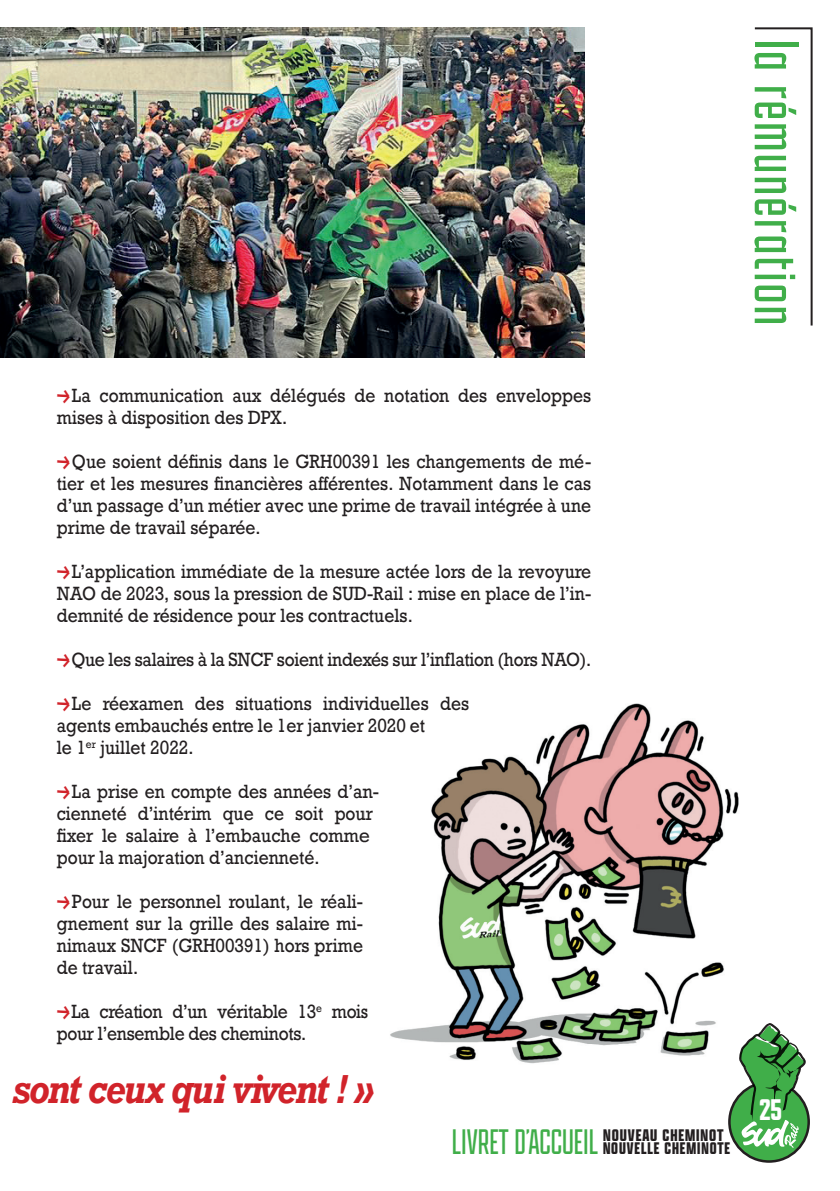
<style>
.page{position:relative;width:840px;height:1191px;background:#fff}
.page>*{position:absolute;margin:0;border:0;box-sizing:border-box;transform-origin:0 0}
.t1{font:200 66px "Apotek Comp";letter-spacing:.03em;color:#40ae49}
.t2{font:200 38px "Apotek Comp";color:#40ae49}
.t3{font:italic 700 38px "Rockwell";letter-spacing:-.05em;color:#d1232a;scale:.9 1}
.t4{font:600 32px "Apotek Comp";color:#fff}
.t5{font:18px/22px "Rockwell";color:#231f20;scale:.9 1}
.t6{font:18px/22px "Rockwell";letter-spacing:-.02em;color:#231f20;scale:.9 1}
.t7{font:700 18px "Apotek Comp";letter-spacing:.05em;color:#231f20}
.s1{font-family:"Solidaire Boum";color:#d1232a}
</style>
<div class="page">
<svg style="left:729px;top:1082px;width:79px;height:79px"></svg>
<div style="left:727px;top:1081px;width:82px;height:81px;border:3px solid #231f20;border-radius:50%"></div>
<svg style="left:738px;top:1026px;width:68px;height:121px"></svg>
<img style="left:0;top:27px;width:584px;height:330px">
<svg style="left:754px;top:27px;width:59px;height:299px"></svg>
<img style="left:390px;top:703px;width:385px;height:395px">
<h1 class="t1" style="left:815px;top:40px;width:287px;rotate:90deg">la rémunération</h1>
<p class="t5" style="left:57px;top:385px;width:595px"><span class="s1">→</span>La communication aux délégués de notation des enveloppes mises à disposition des DPX.</p>
<p class="t5" style="left:57px;top:451px;width:595px;text-align:justify"><span class="s1">→</span>Que soient définis dans le GRH00391 les changements de mé&shy;tier et les mesures financières afférentes. Notamment dans le cas d’un passage d’un métier avec une prime de travail intégrée à une prime de travail séparée.</p>
<p class="t5" style="left:57px;top:561px;width:595px;text-align:justify"><span class="s1">→</span>L’application immédiate de la mesure actée lors de la revoyure NAO de 2023, sous la pression de SUD-Rail : mise en place de l’in&shy;demnité de résidence pour les contractuels.</p>
<p class="t6" style="left:57px;top:649px;width:595px"><span class="s1">→</span>Que les salaires à la SNCF soient indexés sur l’inflation (hors NAO).</p>
<p class="t5" style="left:57px;top:693px;width:459px"><span class="s1">→</span>Le réexamen des situations individuelles des agents embauchés entre le 1er janvier 2020 et<br>le 1<sup>er</sup> juillet 2022.</p>
<p class="t5" style="left:57px;top:781px;width:359px"><span class="s1">→</span>La prise en compte des années d’an&shy;cienneté d’intérim que ce soit pour fixer le salaire à l’embauche comme pour la majoration d’ancienneté.</p>
<p class="t5" style="left:57px;top:891px;width:342px;text-align:justify"><span class="s1">→</span>Pour le personnel roulant, le réali&shy;gnement sur la grille des salaire mi&shy;nimaux SNCF (GRH00391) hors prime de travail.</p>
<p class="t6" style="left:57px;top:1001px;width:348px"><span class="s1">→</span>La création d’un véritable 13<sup>e</sup> mois pour l’ensemble des cheminots.</p>
<h2 class="t3" style="left:12px;top:1064px;width:403px">sont ceux qui vivent ! »</h2>
<h2 class="t2" style="left:451px;top:1119px;width:273px">LIVRET D’ACCUEIL <sup>NOUVEAU</sup> <sup>CHEMINOT</sup></h2>
<p class="t7" style="left:602px;top:1137px;width:129px">NOUVELLE CHEMINOTE</p>
<h3 class="t4" style="left:758px;top:1090px;width:24px">25</h3>
</div>
